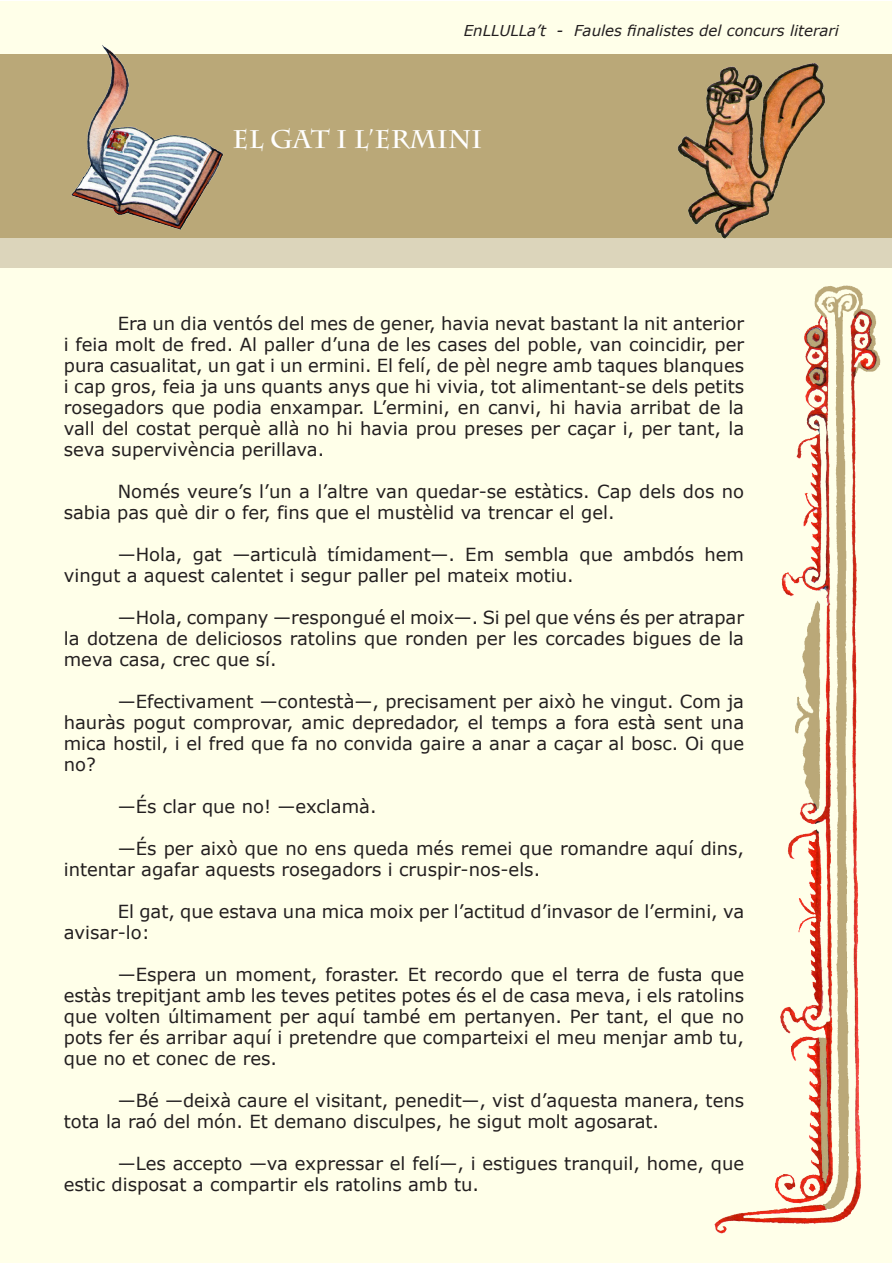
<style>
.page{position:relative;width:893px;height:1263px;background:#fff}
.page>*{position:absolute;margin:0;border:0;box-sizing:border-box;transform-origin:0 0}
.TITULOS_2{font:700 25.5px "Charlemagne Std";color:#fff}
.TEXTO_NORMAL{font:18px/21px "Verdana";color:#231f20}
.t1{font:italic 15px "Verdana";color:#231f20}
</style>
<div class="page">
<div style="left:0;top:1px;width:892px;height:1262px;background:#ffffe9"></div>
<div style="left:0;top:54px;width:892px;height:184px;background:#baa878"></div>
<div style="left:0;top:238px;width:892px;height:30px;background:#dcd5bb"></div>
<img style="left:71px;top:45px;width:152px;height:185px">
<img style="left:714px;top:285px;width:167px;height:949px">
<img style="left:677px;top:63px;width:149px;height:176px">
<p class="t1" style="left:464px;top:20px;width:377px">EnLLULLa’t - Faules finalistes del concurs literari</p>
<p class="TITULOS_2" style="left:233px;top:125px;width:251px">EL GAT I L’ERMINI</p>
<p class="TEXTO_NORMAL" style="left:64px;top:312px;width:682px;text-align:justify;text-indent:54px">Era un dia ventós del mes de gener, havia nevat bastant la nit anterior i feia molt de fred. Al paller d’una de les cases del poble, van coincidir, per pura casualitat, un gat i un ermini. El felí, de pèl negre amb taques blanques i cap gros, feia ja uns quants anys que hi vivia, tot alimentant-se dels petits rosegadors que podia enxampar. L’ermini, en canvi, hi havia arribat de la vall del costat perquè allà no hi havia prou preses per caçar i, per tant, la seva supervivència perillava.</p>
<p class="TEXTO_NORMAL" style="left:64px;top:480px;width:682px;text-indent:54px">Només veure’s l’un a l’altre van quedar-se estàtics. Cap dels dos no sabia pas què dir o fer, fins que el mustèlid va trencar el gel.</p>
<p class="TEXTO_NORMAL" style="left:64px;top:543px;width:682px;text-indent:54px">—Hola, gat —articulà tímidament—. Em sembla que ambdós hem vingut a aquest calentet i segur paller pel mateix motiu.</p>
<p class="TEXTO_NORMAL" style="left:64px;top:606px;width:682px;text-align:justify;text-indent:54px">—Hola, company —respongué el moix—. Si pel que véns és per atrapar la dotzena de deliciosos ratolins que ronden per les corcades bigues de la meva casa, crec que sí.</p>
<p class="TEXTO_NORMAL" style="left:64px;top:690px;width:682px;text-align:justify;text-indent:54px">—Efectivament —contestà—, precisament per això he vingut. Com ja hauràs pogut comprovar, amic depredador, el temps a fora està sent una mica hostil, i el fred que fa no convida gaire a anar a caçar al bosc. Oi que no?</p>
<p class="TEXTO_NORMAL" style="left:118px;top:795px;width:260px">—És clar que no! —exclamà.</p>
<p class="TEXTO_NORMAL" style="left:64px;top:837px;width:682px;text-indent:54px">—És per això que no ens queda més remei que romandre aquí dins, intentar agafar aquests rosegadors i cruspir-nos-els.</p>
<p class="TEXTO_NORMAL" style="left:64px;top:900px;width:682px;text-indent:54px">El gat, que estava una mica moix per l’actitud d’invasor de l’ermini, va avisar-lo:</p>
<p class="TEXTO_NORMAL" style="left:64px;top:963px;width:682px;text-align:justify;text-indent:54px">—Espera un moment, foraster. Et recordo que el terra de fusta que estàs trepitjant amb les teves petites potes és el de casa meva, i els ratolins que volten últimament per aquí també em pertanyen. Per tant, el que no pots fer és arribar aquí i pretendre que comparteixi el meu menjar amb tu, que no et conec de res.</p>
<p class="TEXTO_NORMAL" style="left:64px;top:1089px;width:682px;text-indent:54px">—Bé —deixà caure el visitant, penedit—, vist d’aquesta manera, tens tota la raó del món. Et demano disculpes, he sigut molt agosarat.</p>
<p class="TEXTO_NORMAL" style="left:64px;top:1152px;width:682px;text-indent:54px">—Les accepto —va expressar el felí—, i estigues tranquil, home, que estic disposat a compartir els ratolins amb tu.</p>
</div>
